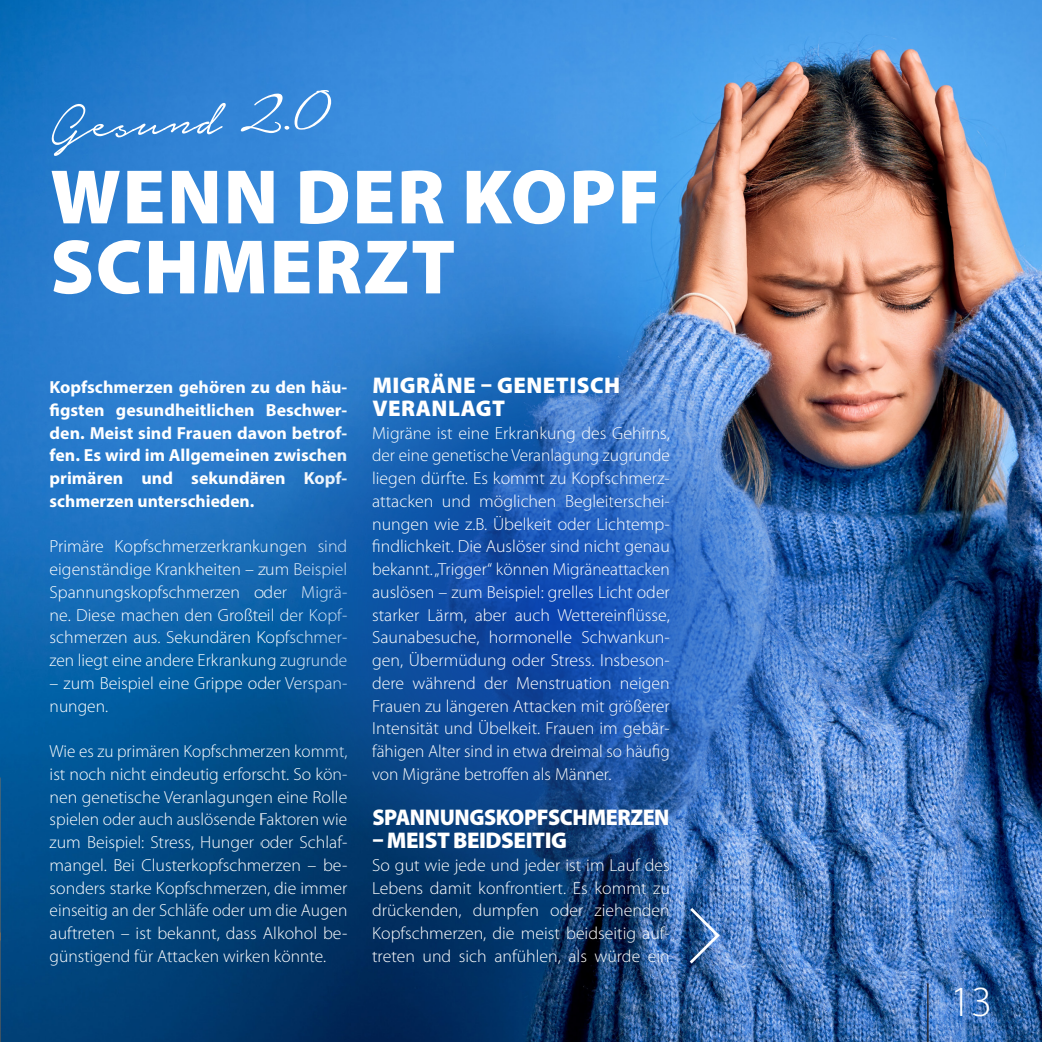
<style>
.page{position:relative;width:1042px;height:1042px;background:#fff}
.page>*{position:absolute;margin:0;border:0;box-sizing:border-box;transform-origin:0 0}
.t1{font:900 77.88px/70px "Myriad Pro";letter-spacing:.02em;color:#fff}
.t2{font:66.5px "Notera Personal Use Only";color:#fff}
.t3{font:300 43.23px "Myriad Pro";color:#fff}
.t4{font:900 22.75px/22.8px "Myriad Pro";letter-spacing:.02em;color:#fff}
.t5{font:900 22.75px "Myriad Pro";letter-spacing:-.02em;color:#fff;scale:.96 1}
.t6{font:900 22.75px "Myriad Pro";letter-spacing:-.02em;color:#fff}
.t7{font:300 17.5px/22.8px "Myriad Pro";color:#fff;text-align:justify}
.t8{font:700 17.5px/22.8px "Myriad Pro";color:#fff;text-align:justify}
.s1{font-family:"Alex Brush";font-size:59.5px}
</style>
<div class="page">
<img style="left:0;top:0;width:1042px;height:1042px">
<svg style="left:261px;top:325px;width:582px;height:582px;background:#225eab"></svg>
<svg style="left:687px;top:905px;width:34px;height:61px;background:#4972aa"></svg>
<hr style="left:927px;top:983px;width:1px;height:59px;background:#231f20">
<svg style="left:0;top:0;width:1px;height:994px"></svg>
<h2 class="t2" style="left:50px;top:91px;width:277px;rotate:-2deg">Gesund <span class="s1">2.0</span></h2>
<h1 class="t1" style="left:50px;top:163px;width:611px">WENN DER KOPF<br>SCHMERZT</h1>
<p class="t8" style="left:50px;top:375px;width:299px">Kopfschmerzen gehören zu den häu&shy;figsten gesundheitlichen Beschwer&shy;den. Meist sind Frauen davon betrof&shy;fen. Es wird im Allgemeinen zwischen primären und sekundären Kopf&shy;schmerzen unterschieden.</p>
<p class="t7" style="left:50px;top:535px;width:299px">Primäre Kopfschmerzerkrankungen sind eigenständige Krankheiten – zum Beispiel Spannungskopfschmerzen oder Migrä&shy;ne. Diese machen den Großteil der Kopf&shy;schmerzen aus. Sekundären Kopfschmer&shy;zen liegt eine andere Erkrankung zugrunde</p>
<p class="t7" style="left:50px;top:672px;width:299px">– zum Beispiel eine Grippe oder Verspan&shy;nungen.</p>
<p class="t7" style="left:50px;top:740px;width:299px">Wie es zu primären Kopfschmerzen kommt, ist noch nicht eindeutig erforscht. So kön&shy;nen genetische Veranlagungen eine Rolle spielen oder auch auslösende Faktoren wie zum Beispiel: Stress, Hunger oder Schlaf&shy;mangel. Bei Clusterkopfschmerzen – be&shy;sonders starke Kopfschmerzen, die immer einseitig an der Schläfe oder um die Augen auftreten – ist bekannt, dass Alkohol be&shy;günstigend für Attacken wirken könnte.</p>
<h3 class="t4" style="left:372px;top:374px;width:249px">MIGRÄNE – GENETISCH<br>VERANLAGT</h3>
<p class="t7" style="left:372px;top:421px;width:299px">Migräne ist eine Erkrankung des Gehirns, der eine genetische Veranlagung zugrunde liegen dürfte. Es kommt zu Kopfschmerz&shy;attacken und möglichen Begleiterschei&shy;nungen wie z.B. Übelkeit oder Lichtemp&shy;findlichkeit. Die Auslöser sind nicht genau bekannt. „Trigger“ können Migräneattacken auslösen – zum Beispiel: grelles Licht oder starker Lärm, aber auch Wettereinflüsse, Saunabesuche, hormonelle Schwankun&shy;gen, Übermüdung oder Stress. Insbeson&shy;dere während der Menstruation neigen Frauen zu längeren Attacken mit größerer Intensität und Übelkeit. Frauen im gebär&shy;fähigen Alter sind in etwa dreimal so häufig von Migräne betroffen als Männer.</p>
<h3 class="t5" style="left:372px;top:805px;width:311px">SPANNUNGSKOPFSCHMERZEN</h3>
<h3 class="t6" style="left:372px;top:827px;width:196px">– MEIST BEIDSEITIG</h3>
<p class="t7" style="left:372px;top:854px;width:299px">So gut wie jede und jeder ist im Lauf des Lebens damit konfrontiert. Es kommt zu drückenden, dumpfen oder ziehenden Kopfschmerzen, die meist beidseitig auf&shy;treten und sich anfühlen, als würde ein</p>
<h3 class="t3" style="left:950px;top:977px;width:44px">13</h3>
</div>
